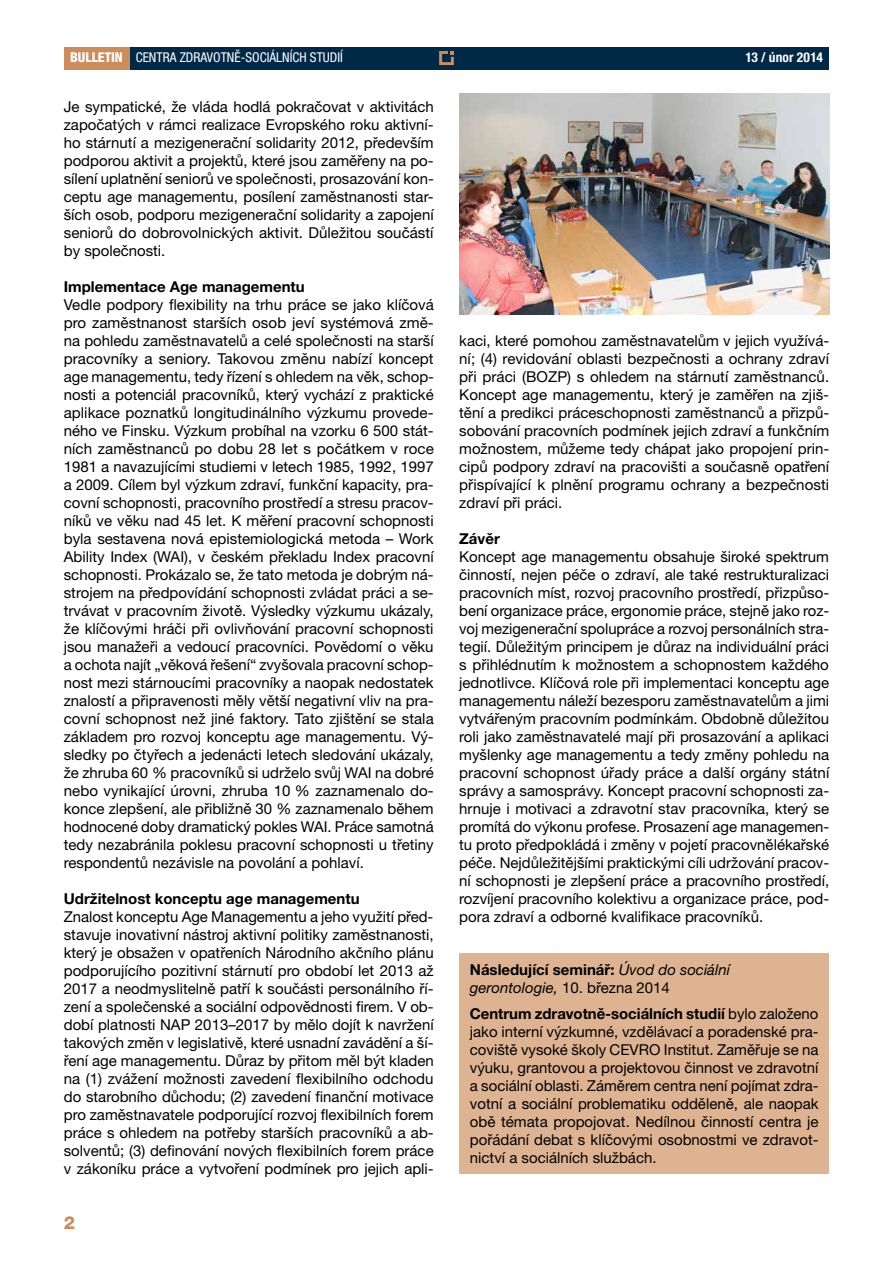
<style>
.page{position:relative;width:893px;height:1263px;background:#fff}
.page>*{position:absolute;margin:0;border:0;box-sizing:border-box;transform-origin:0 0}
.t1{font:800 18px "Helvetica Neue LT Pro";color:#cc8c5c}
.t2{font:15px/18px "Helvetica Neue LT Pro";color:#000;text-align:justify}
.t3{font:700 15px "Helvetica Neue LT Pro";color:#000}
.t4{font:italic 15px/18px "Helvetica Neue LT Pro";color:#000}
.t5{font:condensed 13.5px "Helvetica Neue LT Pro";color:#fff}
.t6{font:700 condensed 13.5px "Helvetica Neue LT Pro";letter-spacing:.01em;color:#fff}
.s1{font-weight:800}
.s2{font-weight:700;font-style:normal}
.s3{font-style:normal}
.s4{font-weight:700}
</style>
<div class="page">
<div style="left:129px;top:47px;width:700px;height:22px;background:#002847"></div>
<div style="left:64px;top:47px;width:65px;height:22px;background:#cc8c5c"></div>
<svg style="left:439px;top:51px;width:15px;height:14px"></svg>
<div style="left:459px;top:953px;width:370px;height:221px;background:#deb391"></div>
<img style="left:459px;top:94px;width:370px;height:221px">
<p class="t5" style="left:70px;top:49px;width:274px"><span class="s1">BULLETIN</span> CENTRA ZDRAVOTNĚ-SOCIÁLNÍCH STUDIÍ</p>
<p class="t6" style="left:745px;top:50px;width:79px">13 / únor 2014</p>
<p class="t2" style="left:64px;top:97px;width:372px">Je sympatické, že vláda hodlá pokračovat v aktivitách započatých v rámci realizace Evropského roku aktivní&shy;ho stárnutí a mezigenerační solidarity 2012, především podporou aktivit a projektů, které jsou zaměřeny na po&shy;sílení uplatnění seniorů ve společnosti, prosazování kon&shy;ceptu age managementu, posílení zaměstnanosti star&shy;ších osob, podporu mezigenerační solidarity a zapojení seniorů do dobrovolnických aktivit. Důležitou součástí by společnosti.</p>
<p class="t3" style="left:64px;top:277px;width:243px">Implementace Age managementu</p>
<p class="t2" style="left:64px;top:295px;width:372px">Vedle podpory flexibility na trhu práce se jako klíčová pro zaměstnanost starších osob jeví systémová změ&shy;na pohledu zaměstnavatelů a celé společnosti na starší pracovníky a seniory. Takovou změnu nabízí koncept age managementu, tedy řízení s ohledem na věk, schop&shy;nosti a potenciál pracovníků, který vychází z praktické aplikace poznatků longitudinálního výzkumu provede&shy;ného ve Finsku. Výzkum probíhal na vzorku 6 500 stát&shy;ních zaměstnanců po dobu 28 let s počátkem v roce 1981 a navazujícími studiemi v letech 1985, 1992, 1997 a 2009. Cílem byl výzkum zdraví, funkční kapacity, pra&shy;covní schopnosti, pracovního prostředí a stresu pracov&shy;níků ve věku nad 45 let. K měření pracovní schopnosti byla sestavena nová epistemiologická metoda – Work Ability Index (WAI), v českém překladu Index pracovní schopnosti. Prokázalo se, že tato metoda je dobrým ná&shy;strojem na předpovídání schopnosti zvládat práci a se&shy;trvávat v pracovním životě. Výsledky výzkumu ukázaly, že klíčovými hráči při ovlivňování pracovní schopnosti jsou manažeři a vedoucí pracovníci. Povědomí o věku a ochota najít „věková řešení“ zvyšovala pracovní schop&shy;nost mezi stárnoucími pracovníky a naopak nedostatek znalostí a připravenosti měly větší negativní vliv na pra&shy;covní schopnost než jiné faktory. Tato zjištění se stala základem pro rozvoj konceptu age managementu. Vý&shy;sledky po čtyřech a jedenácti letech sledování ukázaly, že zhruba 60 % pracovníků si udrželo svůj WAI na dobré nebo vynikající úrovni, zhruba 10 % zaznamenalo do&shy;konce zlepšení, ale přibližně 30 % zaznamenalo během hodnocené doby dramatický pokles WAI. Práce samotná tedy nezabránila poklesu pracovní schopnosti u třetiny respondentů nezávisle na povolání a pohlaví.</p>
<p class="t3" style="left:64px;top:889px;width:297px">Udržitelnost konceptu age managementu</p>
<p class="t2" style="left:64px;top:907px;width:371px">Znalost konceptu Age Managementu a jeho využití před&shy;stavuje inovativní nástroj aktivní politiky zaměstnanosti, který je obsažen v opatřeních Národního akčního plánu podporujícího pozitivní stárnutí pro období let 2013 až 2017 a neodmyslitelně patří k součásti personálního ří&shy;zení a společenské a sociální odpovědnosti firem. V ob&shy;dobí platnosti NAP 2013–2017 by mělo dojít k navržení takových změn v legislativě, které usnadní zavádění a ší&shy;ření age managementu. Důraz by přitom měl být kladen na (1) zvážení možnosti zavedení flexibilního odchodu do starobního důchodu; (2) zavedení finanční motivace pro zaměstnavatele podporující rozvoj flexibilních forem práce s ohledem na potřeby starších pracovníků a ab&shy;solventů; (3) definování nových flexibilních forem práce v zákoníku práce a vytvoření podmínek pro jejich apli-</p>
<p class="t2" style="left:459px;top:331px;width:372px">kaci, které pomohou zaměstnavatelům v jejich využívá&shy;ní; (4) revidování oblasti bezpečnosti a ochrany zdraví při práci (BOZP) s ohledem na stárnutí zaměstnanců.<br>Koncept age managementu, který je zaměřen na zjiš&shy;tění a predikci práceschopnosti zaměstnanců a přizpů&shy;sobování pracovních podmínek jejich zdraví a funkčním možnostem, můžeme tedy chápat jako propojení prin&shy;cipů podpory zdraví na pracovišti a současně opatření přispívající k plnění programu ochrany a bezpečnosti zdraví při práci.</p>
<p class="t3" style="left:459px;top:529px;width:42px">Závěr</p>
<p class="t2" style="left:459px;top:547px;width:372px">Koncept age managementu obsahuje široké spektrum činností, nejen péče o zdraví, ale také restrukturalizaci pracovních míst, rozvoj pracovního prostředí, přizpůso&shy;bení organizace práce, ergonomie práce, stejně jako roz&shy;voj mezigenerační spolupráce a rozvoj personálních stra&shy;tegií. Důležitým principem je důraz na individuální práci s přihlédnutím k možnostem a schopnostem každého jednotlivce. Klíčová role při implementaci konceptu age managementu náleží bezesporu zaměstnavatelům a jimi vytvářeným pracovním podmínkám. Obdobně důležitou roli jako zaměstnavatelé mají při prosazování a aplikaci myšlenky age managementu a tedy změny pohledu na pracovní schopnost úřady práce a další orgány státní správy a samosprávy. Koncept pracovní schopnosti za&shy;hrnuje i motivaci a zdravotní stav pracovníka, který se promítá do výkonu profese. Prosazení age managemen&shy;tu proto předpokládá i změny v pojetí pracovnělékařské péče. Nejdůležitějšími praktickými cíli udržování pracov&shy;ní schopnosti je zlepšení práce a pracovního prostředí, rozvíjení pracovního kolektivu a organizace práce, pod&shy;pora zdraví a odborné kvalifikace pracovníků.</p>
<p class="t4" style="left:470px;top:960px;width:262px"><span class="s2">Následující seminář:</span> Úvod do sociální gerontologie, <span class="s3">10. března 2014</span></p>
<p class="t2" style="left:470px;top:1004px;width:350px"><span class="s4">Centrum zdravotně-sociálních studií</span> bylo založeno jako interní výzkumné, vzdělávací a poradenské pra&shy;coviště vysoké školy CEVRO Institut. Zaměřuje se na výuku, grantovou a projektovou činnost ve zdravotní a sociální oblasti. Záměrem centra není pojímat zdra&shy;votní a sociální problematiku odděleně, ale naopak obě témata propojovat. Nedílnou činností centra je pořádání debat s klíčovými osobnostmi ve zdravot&shy;nictví a sociálních službách.</p>
<p class="t1" style="left:64px;top:1212px;width:13px">2</p>
</div>
